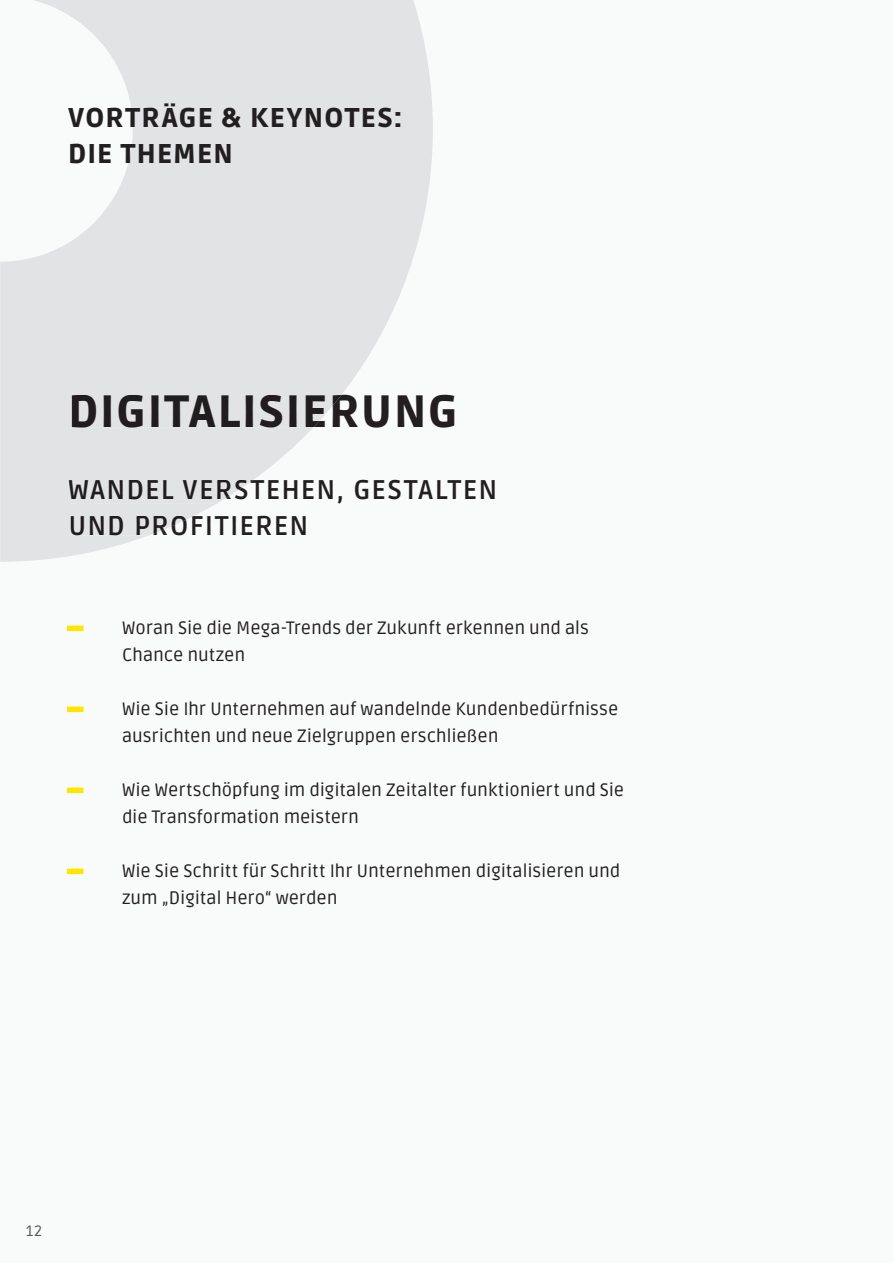
<style>
.page{position:relative;width:893px;height:1263px;background:#fff}
.page>*{position:absolute;margin:0;border:0;box-sizing:border-box;transform-origin:0 0}
.t1{font:900 45px "Ruda";letter-spacing:.04em;color:#211d1f}
.t2{font:700 27px/36px "Ruda";letter-spacing:.04em;color:#211d1f}
.t3{font:900 27px/36px "Ruda";letter-spacing:.055em;color:#231f20}
.t4{font:18px/27px "Ruda";letter-spacing:-.005em;color:#231f20}
.t5{font:15px "Ruda";color:#57585a}
</style>
<div class="page">
<div style="left:1px;top:0;width:892px;height:1263px;background:#f9fafa"></div>
<div style="left:67px;top:626px;width:8px;height:5px;border:3px solid #ffe601"></div>
<div style="left:71px;top:626px;width:8px;height:5px;border:3px solid #ffe601"></div>
<svg style="left:76px;top:626px;width:7px;height:5px"></svg>
<div style="left:67px;top:707px;width:8px;height:5px;border:3px solid #ffe601"></div>
<div style="left:71px;top:707px;width:8px;height:5px;border:3px solid #ffe601"></div>
<svg style="left:76px;top:707px;width:7px;height:5px"></svg>
<div style="left:67px;top:788px;width:8px;height:5px;border:3px solid #ffe601"></div>
<div style="left:71px;top:788px;width:8px;height:5px;border:3px solid #ffe601"></div>
<svg style="left:76px;top:788px;width:7px;height:5px"></svg>
<div style="left:67px;top:869px;width:8px;height:5px;border:3px solid #ffe601"></div>
<div style="left:71px;top:869px;width:8px;height:5px;border:3px solid #ffe601"></div>
<svg style="left:76px;top:869px;width:7px;height:5px"></svg>
<svg style="left:0;top:262px;width:1px;height:300px"></svg>
<svg style="left:1px;top:0;width:432px;height:562px;fill:#e1e3e4"></svg>
<div style="left:72px;top:395px;width:269px;height:33px;background:#e1e3e4"></div>
<svg style="left:69px;top:480px;width:184px;height:24px;background:#e3e5e6"></svg>
<svg style="left:71px;top:516px;width:123px;height:20px"></svg>
<h2 class="t3" style="left:68px;top:100px;width:336px">VORTRÄGE &amp; KEYNOTES:<br>DIE THEMEN</h2>
<h1 class="t1" style="left:68px;top:386px;width:391px">DIGITALISIERUNG</h1>
<h2 class="t2" style="left:68px;top:472px;width:431px">WANDEL VERSTEHEN, GESTALTEN<br>UND PROFITIEREN</h2>
<p class="t4" style="left:122px;top:615px;width:468px">Woran Sie die Mega-Trends der Zukunft erkennen und als<br>Chance nutzen</p>
<p class="t4" style="left:122px;top:696px;width:498px">Wie Sie Ihr Unternehmen auf wandelnde Kundenbedürfnisse ausrichten und neue Zielgruppen erschließen</p>
<p class="t4" style="left:122px;top:777px;width:504px">Wie Wertschöpfung im digitalen Zeitalter funktioniert und Sie die Transformation meistern</p>
<p class="t4" style="left:122px;top:858px;width:500px">Wie Sie Schritt für Schritt Ihr Unternehmen digitalisieren und zum „Digital Hero“ werden</p>
<p class="t5" style="left:26px;top:1222px;width:18px">12</p>
</div>
